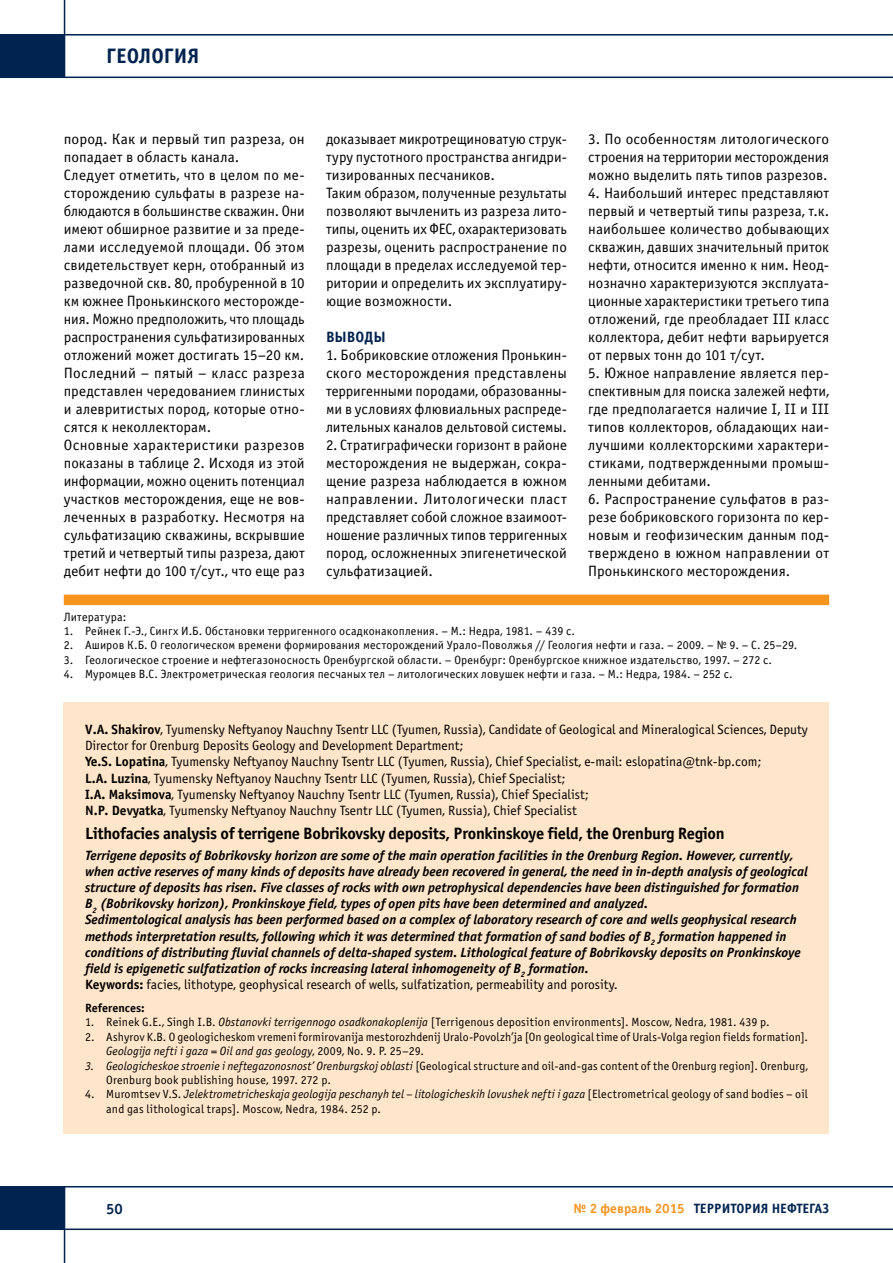
<style>
.page{position:relative;width:893px;height:1263px;background:#fff}
.page>*{position:absolute;margin:0;border:0;box-sizing:border-box;transform-origin:0 0}
.t1{font:700 21px "Officina Sans C";color:#00234f}
.t2{font:700 16.5px "Officina Sans C";letter-spacing:-.02em;color:#000}
.t3{font:15px/18px "Officina Sans C";letter-spacing:.005em;color:#000;text-align:justify}
.t4{font:700 15px "Officina Sans C";color:#00234f}
.t5{font:italic 700 13.5px/16.2px "Officina Sans C";color:#000}
.t6{font:13.5px/16.2px "Officina Sans C";color:#000}
.t7{font:700 13.5px "Officina Sans C";color:#00234f}
.t8{font:12px/14.4px "Officina Sans C";letter-spacing:.015em;color:#000}
.t9{font:700 12px "Officina Sans C";color:#000}
.s1{font-weight:700}
.s2{font-style:normal}
.s3{font-weight:400;font-style:normal}
.s4{font-style:italic}
.s5{color:#f7941e}
</style>
<div class="page">
<hr style="left:0;top:77px;width:893px;height:1px;background:#00234f">
<hr style="left:64px;top:0;width:1px;height:77px;background:#00234f">
<hr style="left:0;top:34px;width:893px;height:2px;background:#00234f">
<div style="left:0;top:35px;width:64px;height:42px;background:#00234f"></div>
<hr style="left:0;top:1186px;width:893px;height:1px;background:#00234f">
<hr style="left:64px;top:1186px;width:1px;height:77px;background:#00234f">
<hr style="left:0;top:1228px;width:893px;height:2px;background:#00234f">
<div style="left:0;top:1187px;width:64px;height:42px;background:#00234f"></div>
<div style="left:64px;top:595px;width:765px;height:10px;background:#f7941e"></div>
<div style="left:64px;top:703px;width:765px;height:431px;background:#ffe6ca"></div>
<h1 class="t1" style="left:106px;top:44px;width:95px">ГЕОЛОГИЯ</h1>
<p class="t3" style="left:64px;top:130px;width:242px;text-align:left">пород. Как и первый тип разреза, он попадает в область канала.<br>Следует отметить, что в целом по ме&shy;сторождению сульфаты в разрезе на&shy;блюдаются в большинстве скважин. Они имеют обширное развитие и за преде&shy;лами исследуемой площади. Об этом свидетельствует керн, отобранный из разведочной скв. 80, пробуренной в 10 км южнее Пронькинского месторожде&shy;ния. Можно предположить, что площадь распространения сульфатизированных отложений может достигать 15–20 км.<br>Последний – пятый – класс разреза представлен чередованием глинистых и алевритистых пород, которые отно&shy;сятся к неколлекторам.<br>Основные характеристики разрезов показаны в таблице 2. Исходя из этой информации, можно оценить потенциал участков месторождения, еще не вов&shy;леченных в разработку. Несмотря на сульфатизацию скважины, вскрывшие третий и четвертый типы разреза, дают дебит нефти до 100 т/сут., что еще раз</p>
<p class="t3" style="left:326px;top:130px;width:242px;text-align:left">доказывает микротрещиноватую струк&shy;туру пустотного пространства ангидри&shy;тизированных песчаников.<br>Таким образом, полученные результаты позволяют вычленить из разреза лито&shy;типы, оценить их ФЕС, охарактеризовать разрезы, оценить распространение по площади в пределах исследуемой тер&shy;ритории и определить их эксплуатиру&shy;ющие возможности.</p>
<p class="t4" style="left:326px;top:328px;width:61px">ВЫВОДЫ</p>
<p class="t3" style="left:326px;top:346px;width:242px">1. Бобриковские отложения Пронькин&shy;ского месторождения представлены терригенными породами, образованны&shy;ми в условиях флювиальных распреде&shy;лительных каналов дельтовой системы.</p>
<p class="t3" style="left:326px;top:436px;width:242px">2. Стратиграфически горизонт в районе месторождения не выдержан, сокра&shy;щение разреза наблюдается в южном направлении. Литологически пласт представляет собой сложное взаимоот&shy;ношение различных типов терригенных пород, осложненных эпигенетической сульфатизацией.</p>
<p class="t3" style="left:588px;top:130px;width:242px">3. По особенностям литологического строения на территории месторождения можно выделить пять типов разрезов.</p>
<p class="t3" style="left:588px;top:184px;width:242px">4. Наибольший интерес представляют первый и четвертый типы разреза, т.к. наибольшее количество добывающих скважин, давших значительный приток нефти, относится именно к ним. Неод&shy;нозначно характеризуются эксплуата&shy;ционные характеристики третьего типа отложений, где преобладает III класс коллектора, дебит нефти варьируется от первых тонн до 101 т/сут.</p>
<p class="t3" style="left:588px;top:364px;width:242px">5. Южное направление является пер&shy;спективным для поиска залежей нефти, где предполагается наличие I, II и III типов коллекторов, обладающих наи&shy;лучшими коллекторскими характери&shy;стиками, подтвержденными промыш&shy;ленными дебитами.</p>
<p class="t3" style="left:588px;top:490px;width:242px">6. Распространение сульфатов в раз&shy;резе бобриковского горизонта по кер&shy;новым и геофизическим данным под&shy;тверждено в южном направлении от Пронькинского месторождения.</p>
<p class="t8" style="left:64px;top:609px;width:64px">Литература:</p>
<p class="t8" style="left:64px;top:624px;width:513px">1. Рейнек Г.-Э., Сингх И.Б. Обстановки терригенного осадконакопления. – М.: Недра, 1981. – 439 с.</p>
<p class="t8" style="left:64px;top:638px;width:735px">2. Аширов К.Б. О геологическом времени формирования месторождений Урало-Поволжья // Геология нефти и газа. – 2009. – № 9. – С. 25–29.</p>
<p class="t8" style="left:64px;top:653px;width:710px">3. Геологическое строение и нефтегазоносность Оренбургской области. – Оренбург: Оренбургское книжное издательство, 1997. – 272 с.</p>
<p class="t8" style="left:64px;top:667px;width:670px">4. Муромцев В.С. Электрометрическая геология песчаных тел – литологических ловушек нефти и газа. – М.: Недра, 1984. – 252 с.</p>
<p class="t6" style="left:85px;top:722px;width:724px"><span class="s1">V.A. Shakirov</span>, Tyumensky Neftyanoy Nauchny Tsentr LLC (Tyumen, Russia), Candidate of Geological and Mineralogical Sciences, Deputy Director for Orenburg Deposits Geology and Development Department;<br><span class="s1">Ye.S. Lopatina</span>, Tyumensky Neftyanoy Nauchny Tsentr LLC (Tyumen, Russia), Chief Specialist, e-mail: eslopatina@tnk-bp.com;<br><span class="s1">L.A. Luzina</span>, Tyumensky Neftyanoy Nauchny Tsentr LLC (Tyumen, Russia), Chief Specialist;<br><span class="s1">I.A. Maksimova</span>, Tyumensky Neftyanoy Nauchny Tsentr LLC (Tyumen, Russia), Chief Specialist;<br><span class="s1">N.P. Devyatka</span>, Tyumensky Neftyanoy Nauchny Tsentr LLC (Tyumen, Russia), Chief Specialist</p>
<p class="t2" style="left:85px;top:824px;width:641px">Lithofacies analysis of terrigene Bobrikovsky deposits, Pronkinskoye field, the Orenburg Region</p>
<p class="t5" style="left:85px;top:847px;width:724px">Terrigene deposits of Bobrikovsky horizon are some of the main operation facilities in the Orenburg Region. However, currently, when active reserves of many kinds of deposits have already been recovered in general, the need in in-depth analysis of geological structure of deposits has risen. Five classes of rocks with own petrophysical dependencies have been distinguished for formation B<sub>2</sub> (Bobrikovsky horizon), Pronkinskoye field, types of open pits have been determined and analyzed.<br>Sedimentological analysis has been performed based on a complex of laboratory research of core and wells geophysical research methods interpretation results, following which it was determined that formation of sand bodies of B<sub>2</sub> formation happened in conditions of distributing fluvial channels of delta-shaped system. Lithological feature of Bobrikovsky deposits on Pronkinskoye field is epigenetic sulfatization of rocks increasing lateral inhomogeneity of B<sub>2</sub> formation.<br><span class="s2">Keywords:</span> <span class="s3">facies, lithotype, geophysical research of wells, sulfatization, permeability and porosity.</span></p>
<p class="t9" style="left:85px;top:1001px;width:61px">References:</p>
<p class="t8" style="left:85px;top:1015px;width:686px">1. Reinek G.E., Singh I.B. <span class="s4">Obstanovki terrigennogo osadkonakoplenija</span> [Terrigenous deposition environments]. Moscow, Nedra, 1981. 439 p.</p>
<p class="t8" style="left:106px;top:1030px;width:703px;text-indent:-21px">2. Ashyrov K.B. O geologicheskom vremeni formirovanija mestorozhdenij Uralo-Povolzh’ja [On geological time of Urals-Volga region fields formation].<br><span class="s4">Geologija nefti i gaza = Oil and gas geology</span>, 2009, No. 9. P. 25–29.</p>
<p class="t8" style="left:106px;top:1059px;width:703px;text-indent:-21px"><span class="s4">3. Geologicheskoe stroenie i neftegazonosnost’ Orenburgskoj oblasti</span> [Geological structure and oil-and-gas content of the Orenburg region]. Orenburg,<br>Orenburg book publishing house, 1997. 272 p.</p>
<p class="t8" style="left:106px;top:1087px;width:703px;text-indent:-21px">4. Muromtsev V.S. <span class="s4">Jelektrometricheskaja geologija peschanyh tel – litologicheskih lovushek nefti i gaza</span> [Eleсtrometrical geology of sand bodies – oil and gas lithological traps]. Moscow, Nedra, 1984. 252 p.</p>
<p class="t4" style="left:106px;top:1200px;width:18px">50</p>
<p class="t7" style="left:573px;top:1201px;width:257px"><span class="s5">№ 2 февраль 2015</span> ТЕРРИТОРИЯ НЕФТЕГАЗ</p>
</div>
